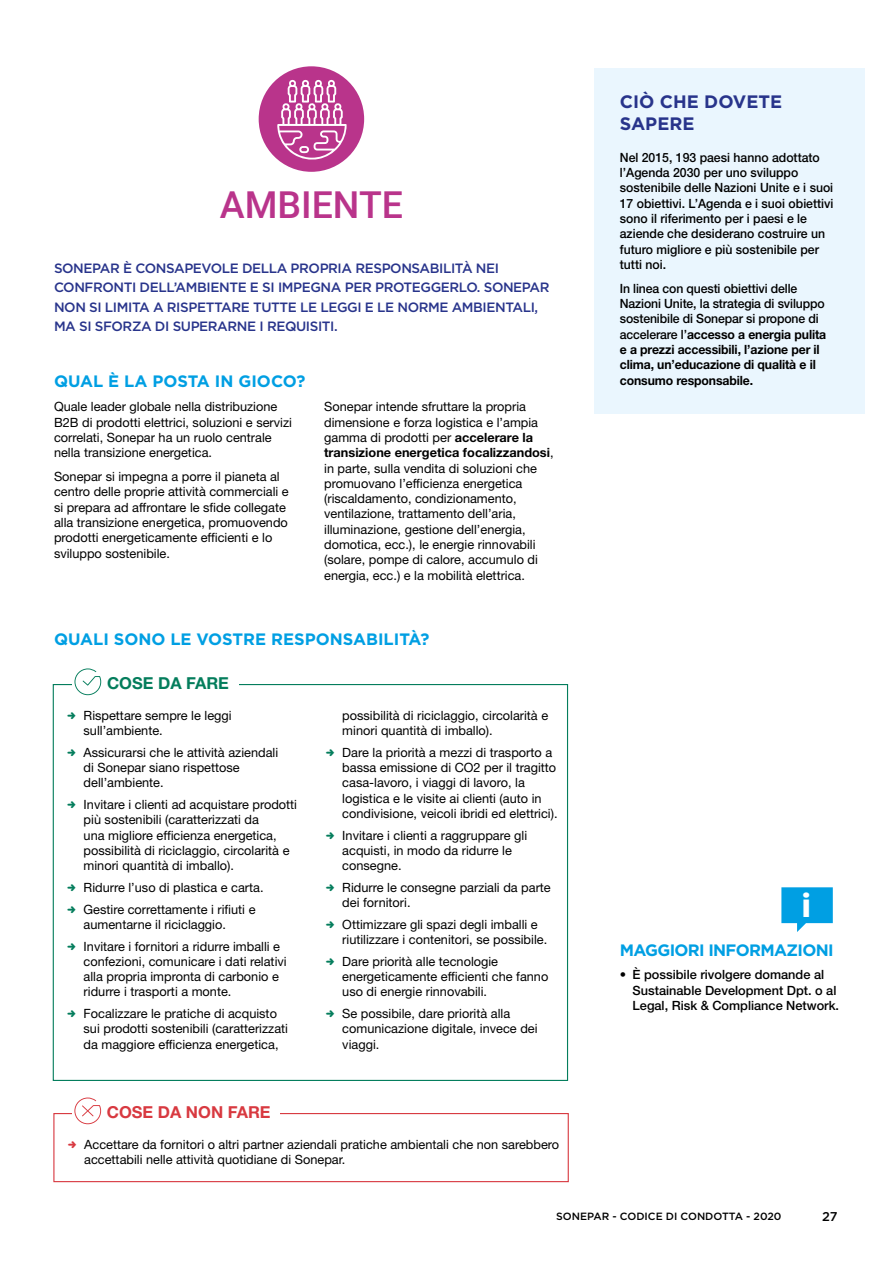
<style>
.page{position:relative;width:893px;height:1263px;background:#fff}
.page>*{position:absolute;margin:0;border:0;box-sizing:border-box;transform-origin:0 0}
.t1{font:500 37.5px "Roboto";color:#b9348b}
.t2{font:900 33px "Roboto";color:#fff}
.t3{font:700 18px/21.6px "Gotham";color:#28348b}
.t4{font:700 16.5px "Gotham";letter-spacing:-.005em;color:#009fe3}
.t5{font:700 16.5px "Gotham";letter-spacing:-.04em;color:#009fe3}
.t6{font:700 16.5px "Helvetica Neue LT Std";color:#d83940}
.t7{font:700 16.5px "Helvetica Neue LT Std";color:#047d5c}
.t8{font:500 13.5px/19.5px "Gotham";letter-spacing:-.03em;color:#28348b}
.t9{font:12.75px/15.3px "Helvetica Neue LT Std";color:#000}
.t10{font:500 12.75px/15.3px "Helvetica Neue LT Std";color:#000;scale:.96 1}
.t11{font:500 12.75px/15.3px "Helvetica Neue LT Std";color:#000}
.t12{font:500 12.75px "Gotham";color:#000}
.t13{font:500 10.5px "Gotham";color:#000}
.s1{font-weight:700}
</style>
<div class="page">
<svg style="left:781px;top:887px;width:52px;height:45px"></svg>
<div style="left:53px;top:1113px;width:516px;height:69px;border:1px solid #d83940"></div>
<div style="left:72px;top:1105px;width:92px;height:22px;background:#fff"></div>
<svg style="left:74px;top:1097px;width:27px;height:27px"></svg>
<div style="left:107px;top:1106px;width:172px;height:21px;background:#fff"></div>
<div style="left:594px;top:68px;width:271px;height:346px;background:#eaf6fe"></div>
<svg style="left:74px;top:668px;width:27px;height:27px"></svg>
<div style="left:259px;top:66px;width:105px;height:106px;background:#b9348b;border-radius:50%"></div>
<svg style="left:277px;top:80px;width:70px;height:81px"></svg>
<h1 class="t1" style="left:220px;top:178px;width:185px">AMBIENTE</h1>
<p class="t8" style="left:54px;top:258px;width:497px">SONEPAR È CONSAPEVOLE DELLA PROPRIA RESPONSABILITÀ NEI CONFRONTI DELL’AMBIENTE E SI IMPEGNA PER PROTEGGERLO. SONEPAR NON SI LIMITA A RISPETTARE TUTTE LE LEGGI E LE NORME AMBIENTALI, MA SI SFORZA DI SUPERARNE I REQUISITI.</p>
<p class="t4" style="left:54px;top:371px;width:253px">QUAL È LA POSTA IN GIOCO?</p>
<p class="t9" style="left:54px;top:399px;width:239px">Quale leader globale nella distribuzione B2B di prodotti elettrici, soluzioni e servizi correlati, Sonepar ha un ruolo centrale nella transizione energetica.</p>
<p class="t9" style="left:54px;top:469px;width:236px">Sonepar si impegna a porre il pianeta al centro delle proprie attività commerciali e si prepara ad affrontare le sfide collegate alla transizione energetica, promuovendo prodotti energeticamente efficienti e lo sviluppo sostenibile.</p>
<p class="t9" style="left:324px;top:399px;width:231px">Sonepar intende sfruttare la propria dimensione e forza logistica e l’ampia gamma di prodotti per <span class="s1">accelerare la transizione energetica focalizzandosi</span>, in parte, sulla vendita di soluzioni che promuovano l’efficienza energetica (riscaldamento, condizionamento, ventilazione, trattamento dell’aria, illuminazione, gestione dell’energia, domotica, ecc.), le energie rinnovabili (solare, pompe di calore, accumulo di energia, ecc.) e la mobilità elettrica.</p>
<p class="t4" style="left:54px;top:629px;width:377px">QUALI SONO LE VOSTRE RESPONSABILITÀ?</p>
<p class="t7" style="left:107px;top:672px;width:123px">COSE DA FARE</p>
<p class="t9" style="left:84px;top:707px;width:150px">Rispettare sempre le leggi sull’ambiente.</p>
<p class="t9" style="left:84px;top:744px;width:196px">Assicurarsi che le attività aziendali di Sonepar siano rispettose dell’ambiente.</p>
<p class="t9" style="left:84px;top:797px;width:215px">Invitare i clienti ad acquistare prodotti più sostenibili (caratterizzati da<br>una migliore efficienza energetica, possibilità di riciclaggio, circolarità e minori quantità di imballo).</p>
<p class="t9" style="left:84px;top:876px;width:181px;line-height:21.6px">Ridurre l’uso di plastica e carta.<br>Gestire correttamente i rifiuti e</p>
<p class="t9" style="left:84px;top:913px;width:198px;line-height:21.8px">aumentarne il riciclaggio.<br>Invitare i fornitori a ridurre imballi e</p>
<p class="t9" style="left:84px;top:953px;width:205px">confezioni, comunicare i dati relativi alla propria impronta di carbonio e ridurre i trasporti a monte.</p>
<p class="t9" style="left:84px;top:1006px;width:206px">Focalizzare le pratiche di acquisto sui prodotti sostenibili (caratterizzati da maggiore efficienza energetica,</p>
<p class="t6" style="left:107px;top:1101px;width:165px">COSE DA NON FARE</p>
<p class="t9" style="left:342px;top:707px;width:207px">possibilità di riciclaggio, circolarità e minori quantità di imballo).</p>
<p class="t9" style="left:342px;top:744px;width:217px">Dare la priorità a mezzi di trasporto a bassa emissione di CO2 per il tragitto casa-lavoro, i viaggi di lavoro, la logistica e le visite ai clienti (auto in condivisione, veicoli ibridi ed elettrici).</p>
<p class="t9" style="left:342px;top:827px;width:186px">Invitare i clienti a raggruppare gli acquisti, in modo da ridurre le consegne.</p>
<p class="t9" style="left:342px;top:879px;width:210px">Ridurre le consegne parziali da parte dei fornitori.</p>
<p class="t9" style="left:342px;top:916px;width:206px">Ottimizzare gli spazi degli imballi e riutilizzare i contenitori, se possibile.</p>
<p class="t9" style="left:342px;top:953px;width:208px">Dare priorità alle tecnologie energeticamente efficienti che fanno uso di energie rinnovabili.</p>
<p class="t9" style="left:342px;top:1006px;width:197px">Se possibile, dare priorità alla comunicazione digitale, invece dei viaggi.</p>
<p class="t9" style="left:84px;top:1136px;width:476px">Accettare da fornitori o altri partner aziendali pratiche ambientali che non sarebbero accettabili nelle attività quotidiane di Sonepar.</p>
<h3 class="t3" style="left:620px;top:91px;width:164px">CIÒ CHE DOVETE<br>SAPERE</h3>
<p class="t10" style="left:620px;top:150px;width:224px">Nel 2015, 193 paesi hanno adottato l’Agenda 2030 per uno sviluppo sostenibile delle Nazioni Unite e i suoi 17 obiettivi. L’Agenda e i suoi obiettivi sono il riferimento per i paesi e le aziende che desiderano costruire un futuro migliore e più sostenibile per tutti noi.</p>
<p class="t10" style="left:620px;top:280px;width:217px">In linea con questi obiettivi delle Nazioni Unite, la strategia di sviluppo sostenibile di Sonepar si propone di accelerare l’<span class="s1">accesso a energia pulita e a prezzi accessibili, l’azione per il clima, un’educazione di qualità e il consumo responsabile.</span></p>
<h2 class="t2" style="left:802px;top:882px;width:11px">i</h2>
<p class="t5" style="left:620px;top:939px;width:215px">MAGGIORI INFORMAZIONI</p>
<p class="t11" style="left:633px;top:967px;width:208px;text-indent:-13px">• È possibile rivolgere domande al<br>Sustainable Development Dpt. o al<br>Legal, Risk &amp; Compliance Network.</p>
<p class="t13" style="left:556px;top:1209px;width:227px">SONEPAR - CODICE DI CONDOTTA - 2020</p>
<p class="t12" style="left:822px;top:1208px;width:17px">27</p>
</div>
